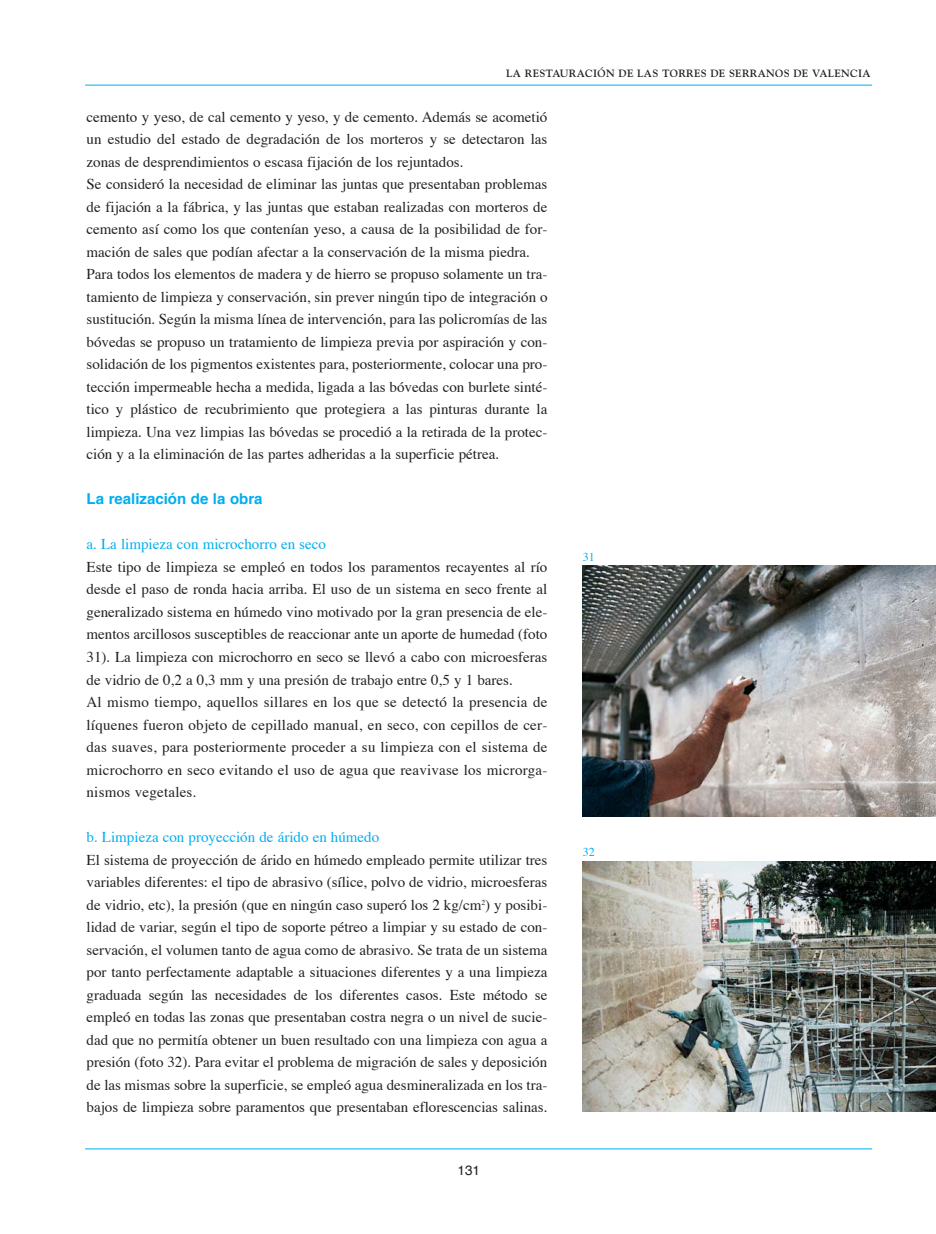
<style>
.page{position:relative;width:936px;height:1234px;background:#fff}
.page>*{position:absolute;margin:0;border:0;box-sizing:border-box;transform-origin:0 0}
.t1{font:15px/22.5px "Times";color:#231f20}
.t2{font:15px "Times";color:#00aeef}
.t3{font:700 15px "Helvetica";color:#00aeef}
.t4{font:13.5px "Helvetica";color:#231f20}
.t5{font:12px "Times";color:#00aeef}
.t6{font:700 10.5px "Goudy";letter-spacing:.03em;color:#231f20}
</style>
<div class="page">
<hr style="left:85px;top:1148px;width:787px;height:1px;background:#00aeef">
<hr style="left:85px;top:85px;width:787px;height:1px;background:#00aeef">
<img style="left:583px;top:566px;width:352px;height:250px">
<img style="left:583px;top:861px;width:352px;height:250px">
<p class="t6" style="left:506px;top:69px;width:366px">LA RESTAURACIÓN DE LAS TORRES DE SERRANOS DE VALENCIA</p>
<p class="t1" style="left:87px;top:106px;width:462px">cemento y yeso, de cal cemento y yeso, y de cemento. Además se acometió un estudio del estado de degradación de los morteros y se detectaron las zonas de desprendimientos o escasa fijación de los rejuntados.<br>Se consideró la necesidad de eliminar las juntas que presentaban problemas de fijación a la fábrica, y las juntas que estaban realizadas con morteros de cemento así como los que contenían yeso, a causa de la posibilidad de for&shy;mación de sales que podían afectar a la conservación de la misma piedra.<br>Para todos los elementos de madera y de hierro se propuso solamente un tra&shy;tamiento de limpieza y conservación, sin prever ningún tipo de integración o sustitución. Según la misma línea de intervención, para las policromías de las bóvedas se propuso un tratamiento de limpieza previa por aspiración y con&shy;solidación de los pigmentos existentes para, posteriormente, colocar una pro&shy;tección impermeable hecha a medida, ligada a las bóvedas con burlete sinté&shy;tico y plástico de recubrimiento que protegiera a las pinturas durante la limpieza. Una vez limpias las bóvedas se procedió a la retirada de la protec&shy;ción y a la eliminación de las partes adheridas a la superficie pétrea.</p>
<p class="t3" style="left:87px;top:492px;width:177px">La realización de la obra</p>
<p class="t2" style="left:87px;top:538px;width:241px">a. La limpieza con microchorro en seco</p>
<p class="t1" style="left:87px;top:556px;width:462px">Este tipo de limpieza se empleó en todos los paramentos recayentes al río desde el paso de ronda hacia arriba. El uso de un sistema en seco frente al generalizado sistema en húmedo vino motivado por la gran presencia de ele&shy;mentos arcillosos susceptibles de reaccionar ante un aporte de humedad (foto 31). La limpieza con microchorro en seco se llevó a cabo con microesferas de vidrio de 0,2 a 0,3 mm y una presión de trabajo entre 0,5 y 1 bares.<br>Al mismo tiempo, aquellos sillares en los que se detectó la presencia de líquenes fueron objeto de cepillado manual, en seco, con cepillos de cer&shy;das suaves, para posteriormente proceder a su limpieza con el sistema de microchorro en seco evitando el uso de agua que reavivase los microrga&shy;nismos vegetales.</p>
<p class="t2" style="left:87px;top:830px;width:294px">b. Limpieza con proyección de árido en húmedo</p>
<p class="t1" style="left:87px;top:849px;width:462px;text-align:justify">El sistema de proyección de árido en húmedo empleado permite utilizar tres variables diferentes: el tipo de abrasivo (sílice, polvo de vidrio, microesferas de vidrio, etc), la presión (que en ningún caso superó los 2 kg/cm<sup>2</sup>) y posibi&shy;lidad de variar, según el tipo de soporte pétreo a limpiar y su estado de con&shy;servación, el volumen tanto de agua como de abrasivo. Se trata de un sistema por tanto perfectamente adaptable a situaciones diferentes y a una limpieza graduada según las necesidades de los diferentes casos. Este método se empleó en todas las zonas que presentaban costra negra o un nivel de sucie&shy;dad que no permitía obtener un buen resultado con una limpieza con agua a presión (foto 32). Para evitar el problema de migración de sales y deposición de las mismas sobre la superficie, se empleó agua desmineralizada en los tra&shy;bajos de limpieza sobre paramentos que presentaban eflorescencias salinas.</p>
<p class="t4" style="left:457px;top:1163px;width:24px">131</p>
<p class="t5" style="left:583px;top:552px;width:13px">31</p>
<p class="t5" style="left:583px;top:846px;width:13px">32</p>
</div>
